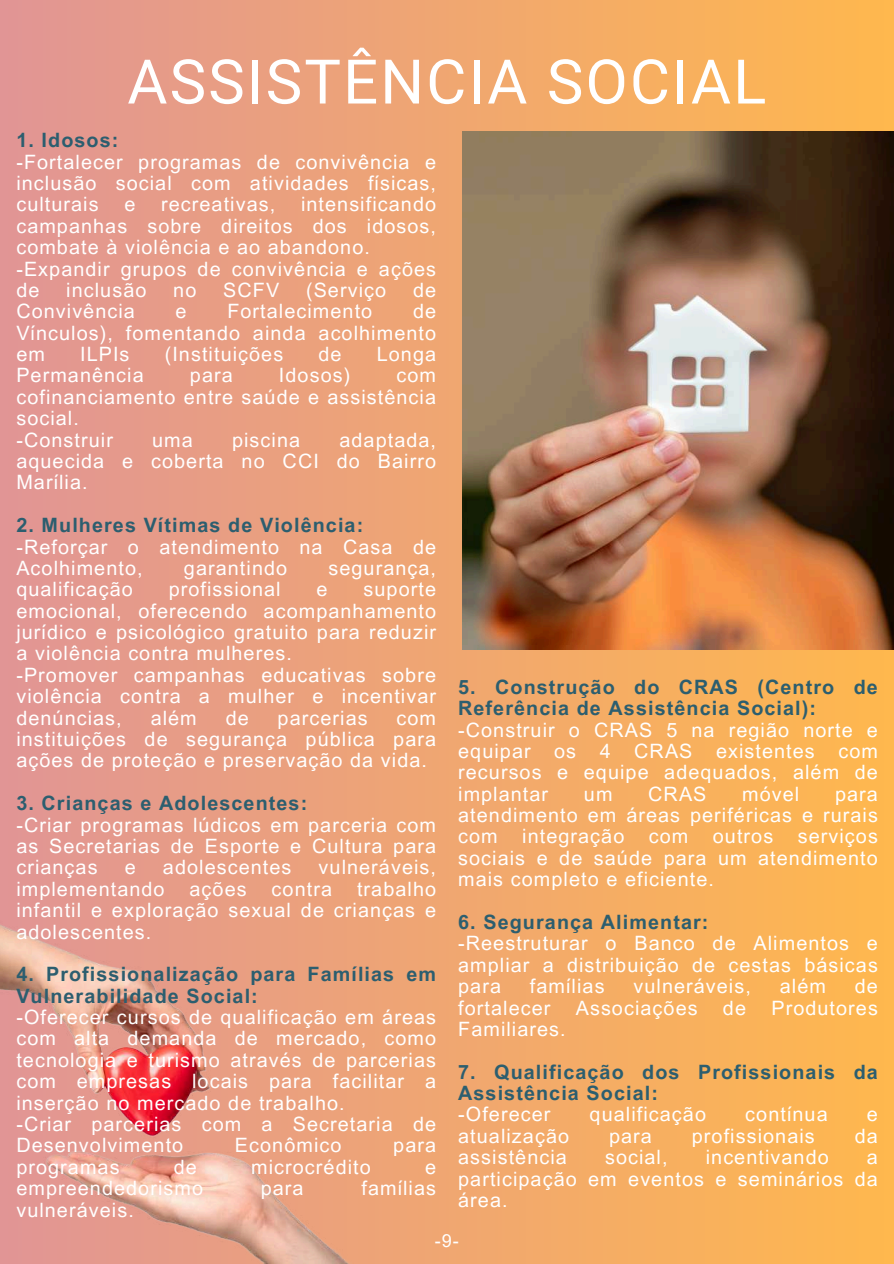
<style>
.page{position:relative;width:894px;height:1264px;background:#fff}
.page>*{position:absolute;margin:0;border:0;box-sizing:border-box;transform-origin:0 0}
.t1{font:61.5px "Roboto";letter-spacing:.035em;color:#fff}
.t2{font:19.8px/21.3px "Arial MT Pro";letter-spacing:.055em;color:#fff;text-align:justify}
.t3{font:700 19.8px/21.3px "Arial MT Pro";letter-spacing:.055em;color:#2c5e6f}
.t4{font:18px "Arial MT Pro";color:#fff}
</style>
<div class="page">
<div style="left:0;top:0;width:893px;height:1263px;background:linear-gradient(to right,#e19595,#ffb84e)"></div>
<img style="left:0;top:920px;width:778px;height:343px">
<img style="left:462px;top:132px;width:431px;height:517px">
<h1 class="t1" style="left:127px;top:46px;width:640px">ASSISTÊNCIA SOCIAL</h1>
<p class="t3" style="left:16px;top:132px;width:104px">1. Idosos:</p>
<p class="t2" style="left:16px;top:153px;width:421px">-Fortalecer programas de convivência e inclusão social com atividades físicas, culturais</p>
<p class="t2" style="left:16px;top:196px;width:421px;text-align:left;text-indent:284px">intensificando campanhas sobre direitos dos idosos, combate à violência e ao abandono. -Expandir grupos de convivência e ações de</p>
<p class="t2" style="left:124px;top:196px;width:12px">e</p>
<p class="t2" style="left:161px;top:196px;width:116px">recreativas,</p>
<p class="t2" style="left:66px;top:282px;width:82px">inclusão</p>
<p class="t2" style="left:173px;top:282px;width:25px">no</p>
<p class="t2" style="left:223px;top:282px;width:57px">SCFV</p>
<p class="t2" style="left:306px;top:282px;width:82px">(Serviço</p>
<p class="t2" style="left:413px;top:282px;width:25px">de</p>
<p class="t2" style="left:16px;top:303px;width:120px">Convivência</p>
<p class="t2" style="left:176px;top:303px;width:12px">e</p>
<p class="t2" style="left:227px;top:303px;width:146px">Fortalecimento</p>
<p class="t2" style="left:16px;top:303px;width:421px;text-indent:396px">de Vínculos), fomentando ainda acolhimento em</p>
<p class="t2" style="left:80px;top:346px;width:51px">ILPIs</p>
<p class="t2" style="left:165px;top:346px;width:120px">(Instituições</p>
<p class="t2" style="left:318px;top:346px;width:25px">de</p>
<p class="t2" style="left:376px;top:346px;width:61px">Longa</p>
<p class="t2" style="left:16px;top:367px;width:129px">Permanência</p>
<p class="t2" style="left:190px;top:367px;width:44px">para</p>
<p class="t2" style="left:279px;top:367px;width:73px">Idosos)</p>
<p class="t2" style="left:16px;top:367px;width:421px;text-align:left;text-indent:380px">com cofinanciamento entre saúde e assistência social.<br>-Construir</p>
<p class="t2" style="left:16px;top:431px;width:421px;text-indent:323px">adaptada, aquecida e coberta no CCI do Bairro Marília.</p>
<p class="t3" style="left:16px;top:517px;width:348px">2. Mulheres Vítimas de Violência:</p>
<p class="t2" style="left:16px;top:538px;width:421px">-Reforçar o atendimento na Casa de<br>Acolhimento,</p>
<p class="t2" style="left:152px;top:431px;width:42px">uma</p>
<p class="t2" style="left:232px;top:431px;width:70px">piscina</p>
<p class="t2" style="left:184px;top:560px;width:105px">garantindo</p>
<p class="t2" style="left:328px;top:560px;width:109px">segurança,</p>
<p class="t2" style="left:16px;top:581px;width:118px">qualificação</p>
<p class="t2" style="left:169px;top:581px;width:113px">profissional</p>
<p class="t2" style="left:316px;top:581px;width:12px">e</p>
<p class="t2" style="left:16px;top:581px;width:421px;text-align:left;text-indent:347px">suporte emocional, oferecendo acompanhamento jurídico e psicológico gratuito para reduzir a violência contra mulheres.<br>-Promover campanhas educativas sobre violência contra a mulher e incentivar denúncias,</p>
<p class="t2" style="left:151px;top:709px;width:48px">além</p>
<p class="t2" style="left:225px;top:709px;width:25px">de</p>
<p class="t2" style="left:277px;top:709px;width:91px">parcerias</p>
<p class="t2" style="left:16px;top:709px;width:421px;text-indent:380px">com instituições de segurança pública para ações de proteção e preservação da vida.</p>
<p class="t3" style="left:16px;top:795px;width:292px">3. Crianças e Adolescentes:</p>
<p class="t2" style="left:16px;top:816px;width:421px">-Criar programas lúdicos em parceria com as Secretarias de Esporte e Cultura para crianças</p>
<p class="t2" style="left:125px;top:859px;width:12px">e</p>
<p class="t2" style="left:163px;top:859px;width:130px">adolescentes</p>
<p class="t2" style="left:318px;top:859px;width:119px">vulneráveis,</p>
<p class="t2" style="left:16px;top:880px;width:150px">implementando</p>
<p class="t2" style="left:189px;top:880px;width:59px">ações</p>
<p class="t2" style="left:271px;top:880px;width:62px">contra</p>
<p class="t2" style="left:16px;top:880px;width:421px;text-indent:340px">trabalho infantil e exploração sexual de crianças e adolescentes.</p>
<p class="t3" style="left:16px;top:966px;width:421px">4. Profissionalização para Famílias em<br>Vulnerabilidade Social:</p>
<p class="t2" style="left:16px;top:1008px;width:421px;text-align:left">-Oferecer cursos de qualificação em áreas com alta demanda de mercado, como tecnologia e turismo através de parcerias com empresas locais para facilitar a inserção no mercado de trabalho.<br>-Criar parcerias com a Secretaria de Desenvolvimento</p>
<p class="t2" style="left:235px;top:1137px;width:108px">Econômico</p>
<p class="t2" style="left:393px;top:1137px;width:44px">para</p>
<p class="t2" style="left:16px;top:1158px;width:105px">programas</p>
<p class="t2" style="left:174px;top:1158px;width:25px">de</p>
<p class="t2" style="left:251px;top:1158px;width:121px">microcrédito</p>
<p class="t2" style="left:425px;top:1158px;width:12px">e</p>
<p class="t2" style="left:16px;top:1179px;width:188px">empreendedorismo</p>
<p class="t2" style="left:261px;top:1179px;width:44px">para</p>
<p class="t2" style="left:361px;top:1179px;width:76px">famílias</p>
<p class="t2" style="left:16px;top:1201px;width:119px">vulneráveis.</p>
<p class="t3" style="left:458px;top:678px;width:421px">5. Construção do CRAS (Centro de<br>Referência de Assistência Social):</p>
<p class="t2" style="left:458px;top:721px;width:421px">-Construir o CRAS 5 na região norte e equipar os 4 CRAS existentes com recursos e equipe adequados, além de implantar</p>
<p class="t2" style="left:583px;top:785px;width:30px">um</p>
<p class="t2" style="left:648px;top:785px;width:60px">CRAS</p>
<p class="t2" style="left:742px;top:785px;width:59px">móvel</p>
<p class="t2" style="left:458px;top:785px;width:421px;text-indent:377px">para atendimento em áreas periféricas e rurais com integração com outros serviços sociais e de saúde para um atendimento mais completo e eficiente.</p>
<p class="t3" style="left:458px;top:913px;width:252px">6. Segurança Alimentar:</p>
<p class="t2" style="left:458px;top:935px;width:421px">-Reestruturar o Banco de Alimentos e ampliar a distribuição de cestas básicas para</p>
<p class="t2" style="left:529px;top:978px;width:76px">famílias</p>
<p class="t2" style="left:633px;top:978px;width:119px">vulneráveis,</p>
<p class="t2" style="left:779px;top:978px;width:48px">além</p>
<p class="t2" style="left:854px;top:978px;width:25px">de</p>
<p class="t2" style="left:458px;top:999px;width:94px">fortalecer</p>
<p class="t2" style="left:575px;top:999px;width:123px">Associações</p>
<p class="t2" style="left:722px;top:999px;width:25px">de</p>
<p class="t2" style="left:771px;top:999px;width:108px">Produtores</p>
<p class="t2" style="left:458px;top:1020px;width:109px">Familiares.</p>
<p class="t3" style="left:458px;top:1063px;width:421px">7. Qualificação dos Profissionais da<br>Assistência Social:</p>
<p class="t2" style="left:458px;top:1106px;width:94px">-Oferecer</p>
<p class="t2" style="left:589px;top:1106px;width:118px">qualificação</p>
<p class="t2" style="left:745px;top:1106px;width:84px">contínua</p>
<p class="t2" style="left:866px;top:1106px;width:12px">e</p>
<p class="t2" style="left:458px;top:1127px;width:112px">atualização</p>
<p class="t2" style="left:609px;top:1127px;width:44px">para</p>
<p class="t2" style="left:691px;top:1127px;width:124px">profissionais</p>
<p class="t2" style="left:854px;top:1127px;width:25px">da</p>
<p class="t2" style="left:458px;top:1149px;width:110px">assistência</p>
<p class="t2" style="left:605px;top:1149px;width:64px">social,</p>
<p class="t2" style="left:705px;top:1149px;width:124px">incentivando</p>
<p class="t2" style="left:458px;top:1149px;width:421px;text-indent:408px">a participação em eventos e seminários da área.</p>
<p class="t4" style="left:434px;top:1233px;width:25px">-9-</p>
</div>
